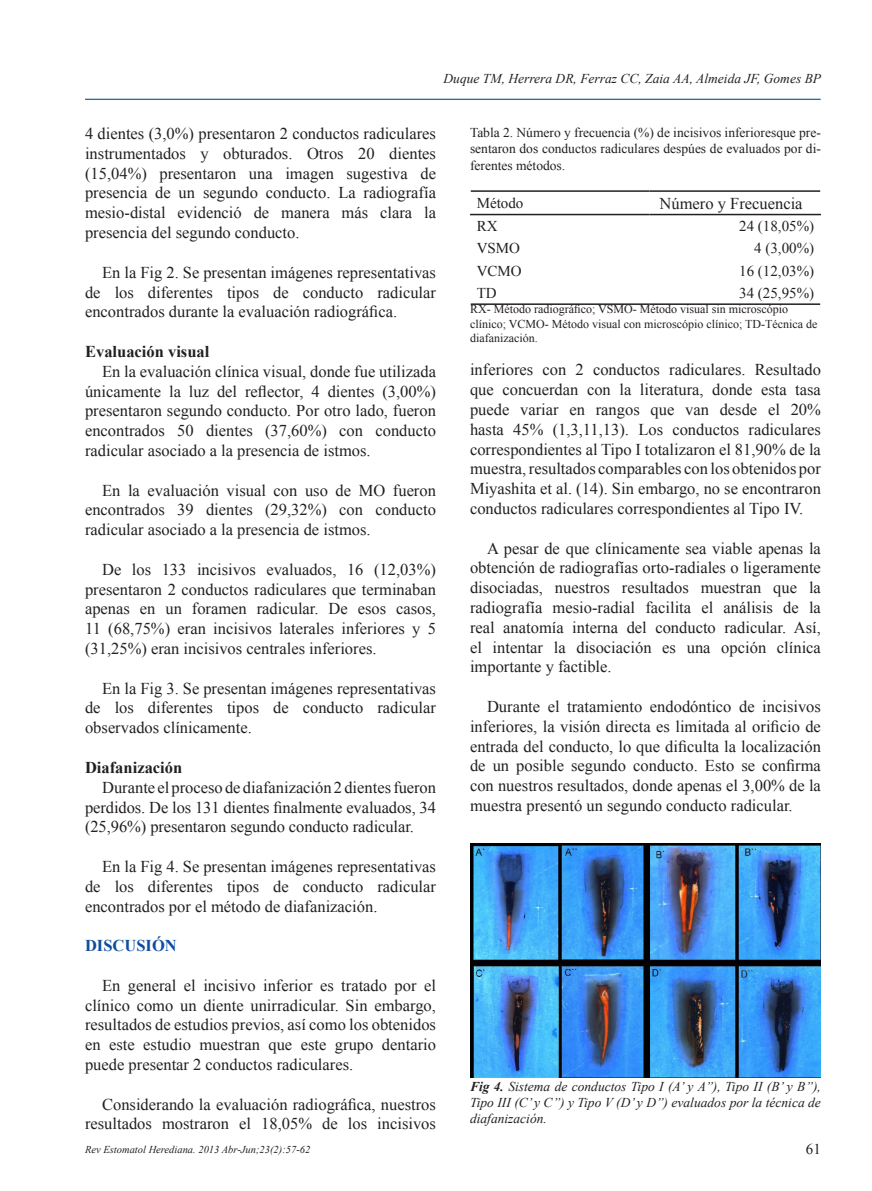
<style>
.page{position:relative;width:872px;height:1191px;background:#fff}
.page>*{position:absolute;margin:0;border:0;box-sizing:border-box;transform-origin:0 0}
.t1{font:16.5px/19.8px "Times New Roman";color:#231f20;text-align:justify}
.t2{font:700 16.5px "Times New Roman";color:#231f20}
.t3{font:700 16.5px "Times New Roman";color:#0d4da1}
.t4{font:15px "Times New Roman";color:#231f20}
.t5{font:italic 13.5px/16.2px "Times New Roman";color:#231f20;text-align:justify}
.t6{font:13.5px/16.5px "Times New Roman";color:#231f20;text-align:justify}
.t7{font:12px/14.4px "Times New Roman";color:#231f20}
.t8{font:italic 10.5px "Times New Roman";color:#231f20}
.s1{font-weight:700}
</style>
<div class="page">
<hr style="left:85px;top:99px;width:735px;height:1px;background:#0d4da1">
<hr style="left:471px;top:303px;width:178px;height:2px;background:#231f20">
<hr style="left:649px;top:303px;width:171px;height:2px;background:#231f20">
<hr style="left:471px;top:190px;width:178px;height:2px;background:#231f20">
<hr style="left:649px;top:190px;width:171px;height:2px;background:#231f20">
<hr style="left:470px;top:214px;width:179px;height:1px;background:#231f20">
<hr style="left:649px;top:214px;width:172px;height:1px;background:#231f20">
<img style="left:470px;top:843px;width:351px;height:234px">
<p class="t5" style="left:443px;top:70px;width:379px">Duque TM, Herrera DR, Ferraz CC, Zaia AA, Almeida JF, Gomes BP</p>
<p class="t1" style="left:85px;top:123px;width:352px">4 dientes (3,0%) presentaron 2 conductos radiculares instrumentados y obturados. Otros 20 dientes (15,04%) presentaron una imagen sugestiva de presencia de un segundo conducto. La radiografía mesio-distal evidenció de manera más clara la presencia del segundo conducto.</p>
<p class="t1" style="left:85px;top:262px;width:352px;text-indent:17px">En la Fig 2. Se presentan imágenes representativas de los diferentes tipos de conducto radicular encontrados durante la evaluación radiográfica.</p>
<p class="t2" style="left:85px;top:340px;width:126px">Evaluación visual</p>
<p class="t1" style="left:85px;top:361px;width:352px;text-indent:17px">En la evaluación clínica visual, donde fue utilizada únicamente la luz del reflector, 4 dientes (3,00%) presentaron segundo conducto. Por otro lado, fueron encontrados 50 dientes (37,60%) con conducto radicular asociado a la presencia de istmos.</p>
<p class="t1" style="left:85px;top:480px;width:352px;text-indent:17px">En la evaluación visual con uso de MO fueron encontrados 39 dientes (29,32%) con conducto radicular asociado a la presencia de istmos.</p>
<p class="t1" style="left:85px;top:559px;width:352px;text-indent:17px">De los 133 incisivos evaluados, 16 (12,03%) presentaron 2 conductos radiculares que terminaban apenas en un foramen radicular. De esos casos, 11 (68,75%) eran incisivos laterales inferiores y 5 (31,25%) eran incisivos centrales inferiores.</p>
<p class="t1" style="left:85px;top:678px;width:352px;text-indent:17px">En la Fig 3. Se presentan imágenes representativas de los diferentes tipos de conducto radicular observados clínicamente.</p>
<p class="t2" style="left:85px;top:756px;width:99px">Diafanización</p>
<p class="t1" style="left:85px;top:777px;width:352px;text-indent:17px">Durante el proceso de diafanización 2 dientes fueron perdidos. De los 131 dientes finalmente evaluados, 34 (25,96%) presentaron segundo conducto radicular.</p>
<p class="t1" style="left:85px;top:856px;width:352px;text-indent:17px">En la Fig 4. Se presentan imágenes representativas de los diferentes tipos de conducto radicular encontrados por el método de diafanización.</p>
<p class="t3" style="left:85px;top:934px;width:93px">DISCUSIÓN</p>
<p class="t1" style="left:85px;top:975px;width:352px;text-indent:17px">En general el incisivo inferior es tratado por el clínico como un diente unirradicular. Sin embargo, resultados de estudios previos, así como los obtenidos en este estudio muestran que este grupo dentario puede presentar 2 conductos radiculares.</p>
<p class="t1" style="left:85px;top:1094px;width:352px;text-align:right">Considerando la evaluación radiográfica, nuestros resultados mostraron el 18,05% de los incisivos</p>
<p class="t6" style="left:470px;top:124px;width:352px">Tabla 2. Número y frecuencia (%) de incisivos inferioresque pre&shy;sentaron dos conductos radiculares despúes de evaluados por di&shy;ferentes métodos.</p>
<p class="t4" style="left:477px;top:192px;width:48px">Método</p>
<p class="t1" style="left:659px;top:193px;width:144px">Número y Frecuencia</p>
<p class="t4" style="left:477px;top:216px;width:22px">RX</p>
<p class="t4" style="left:739px;top:216px;width:76px">24 (18,05%)</p>
<p class="t4" style="left:477px;top:238px;width:45px">VSMO</p>
<p class="t4" style="left:754px;top:238px;width:61px">4 (3,00%)</p>
<p class="t4" style="left:477px;top:261px;width:46px">VCMO</p>
<p class="t4" style="left:739px;top:261px;width:76px">16 (12,03%)</p>
<p class="t4" style="left:477px;top:283px;width:21px">TD</p>
<p class="t4" style="left:739px;top:283px;width:76px">34 (25,95%)</p>
<p class="t7" style="left:470px;top:302px;width:349px">RX- Método radiográfico; VSMO- Método visual sin microscópio clínico; VCMO- Método visual con microscópio clínico; TD-Técnica de diafanización.</p>
<p class="t1" style="left:470px;top:360px;width:352px">inferiores con 2 conductos radiculares. Resultado que concuerdan con la literatura, donde esta tasa puede variar en rangos que van desde el 20% hasta 45% (1,3,11,13). Los conductos radiculares correspondientes al Tipo I totalizaron el 81,90% de la muestra, resultados comparables con los obtenidos por Miyashita et al. (14). Sin embargo, no se encontraron conductos radiculares correspondientes al Tipo IV.</p>
<p class="t1" style="left:470px;top:538px;width:352px;text-indent:17px">A pesar de que clínicamente sea viable apenas la obtención de radiografías orto-radiales o ligeramente disociadas, nuestros resultados muestran que la radiografía mesio-radial facilita el análisis de la real anatomía interna del conducto radicular. Así, el intentar la disociación es una opción clínica importante y factible.</p>
<p class="t1" style="left:470px;top:696px;width:352px;text-indent:17px">Durante el tratamiento endodóntico de incisivos inferiores, la visión directa es limitada al orificio de entrada del conducto, lo que dificulta la localización de un posible segundo conducto. Esto se confirma con nuestros resultados, donde apenas el 3,00% de la muestra presentó un segundo conducto radicular.</p>
<p class="t5" style="left:470px;top:1077px;width:352px"><span class="s1">Fig 4.</span> Sistema de conductos Tipo I (A’ y A’’), Tipo II (B’ y B’’), Tipo III (C’ y C’’) y Tipo V (D’ y D’’) evaluados por la técnica de diafanización.</p>
<p class="t8" style="left:85px;top:1142px;width:227px">Rev Estomatol Herediana. 2013 Abr-Jun;23(2):57-62</p>
<p class="t4" style="left:806px;top:1138px;width:16px">61</p>
</div>
